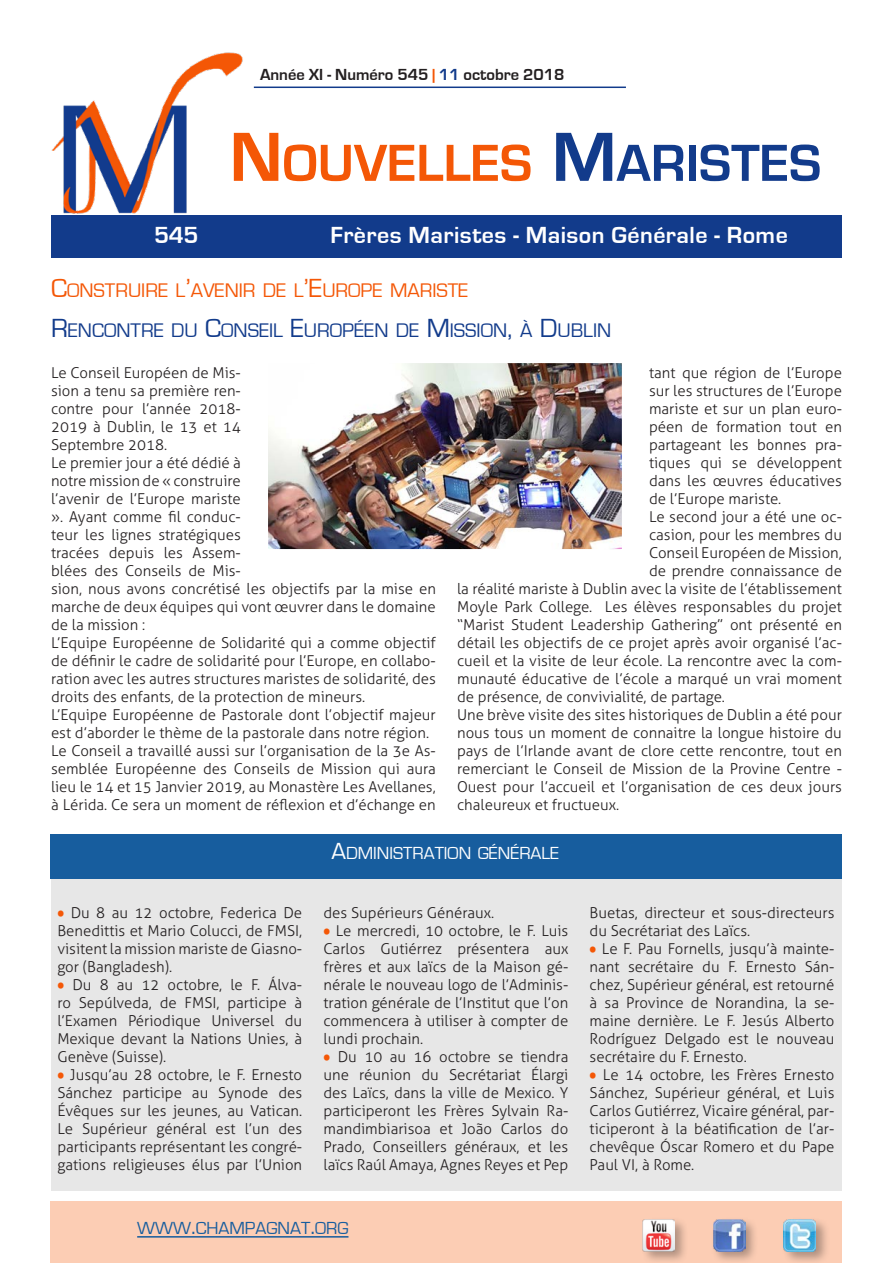
<style>
.page{position:relative;width:893px;height:1263px;background:#fff}
.page>*{position:absolute;margin:0;border:0;box-sizing:border-box;transform-origin:0 0}
.t1{font:700 54px "Eurostile";color:#f45706}
.t2{font:700 24px "Eurostile";letter-spacing:.02em;color:#fff}
.Titolo{font:20.25px "Eurostile";color:#123b8b}
.Titolo-2{font:20.25px "Eurostile";color:#f45706}
.TitoloBox{font:18px "Eurostile";color:#fff}
.t3{font:18px "Eurostile";color:#175d9e}
.t4{font:700 16.5px "Eurostile";color:#231f20}
.Testo_sinEspacio{font:300 15px/18px "Aller";color:#231f20;text-align:justify}
.s1{color:#f45706}
.s2{color:#123b8b}
.s3{font-size:72px}
.s4{font-size:72px;color:#123b8b}
.s5{font-size:27px}
.s6{font-family:"Berlin Sans FB";font-weight:400;color:#f45706}
.s7{font-size:24px}
</style>
<div class="page">
<div style="left:51px;top:215px;width:791px;height:43px;background:#123b8b"></div>
<div style="left:50px;top:1201px;width:792px;height:62px;background:#fccdb4"></div>
<hr style="left:137px;top:1236px;width:211px;height:1px;background:#175d9e">
<div style="left:711px;top:1217px;width:48px;height:46px;background:#231f20;opacity:.35"></div>
<img style="left:713px;top:1219px;width:32px;height:32px">
<div style="left:781px;top:1217px;width:49px;height:46px;background:#231f20;opacity:.35"></div>
<img style="left:784px;top:1219px;width:32px;height:32px">
<hr style="left:254px;top:87px;width:372px;height:1px;background:#123b8b">
<div style="left:641px;top:1217px;width:47px;height:46px;background:#231f20;opacity:.35"></div>
<img style="left:642px;top:1219px;width:33px;height:32px">
<img style="left:51px;top:52px;width:192px;height:162px">
<div style="left:51px;top:863px;width:791px;height:328px;background:#e7e7e7"></div>
<div style="left:50px;top:834px;width:792px;height:44px;background:#175d9e"></div>
<img style="left:269px;top:364px;width:352px;height:184px">
<div style="left:262px;top:357px;width:366px;height:198px;border:6px solid #fff"></div>
<p class="t4" style="left:260px;top:66px;width:306px">Année XI - Numéro 545 <span class="s1">|</span> <span class="s2">11</span> octobre 2018</p>
<h1 class="t1" style="left:230px;top:134px;width:593px"><span class="s3">N</span>OUVELLES <span class="s4">M</span><span class="s2">ARISTES</span></h1>
<h2 class="t2" style="left:154px;top:222px;width:46px">545</h2>
<h2 class="t2" style="left:330px;top:222px;width:459px">Frères Maristes - Maison Générale - Rome</h2>
<p class="Titolo-2" style="left:51px;top:279px;width:419px"><span class="s5">C</span>ONSTRUIRE L<span class="s5">’</span>AVENIR DE L<span class="s5">’E</span>UROPE MARISTE</p>
<p class="Titolo" style="left:51px;top:319px;width:562px"><span class="s5">R</span>ENCONTRE DU <span class="s5">C</span>ONSEIL <span class="s5">E</span>UROPÉEN DE <span class="s5">M</span> ISSION<span class="s5">,</span> À <span class="s5">D</span>UBLIN</p>
<p class="Testo_sinEspacio" style="left:51px;top:364px;width:191px">Le Conseil Européen de Mis&shy;sion a tenu sa première ren&shy;contre pour l’année 2018- 2019 à Dublin, le 13 et 14<br>Septembre 2018.</p>
<p class="Testo_sinEspacio" style="left:51px;top:454px;width:386px;text-align:left">Le premier jour a été dédié à<br>notre mission de « construire<br>l’avenir de l’Europe mariste<br>». Ayant comme fil conduc-<br>teur les lignes stratégiques<br>tracées depuis les Assem-<br>blées des Conseils de Mis-<br>sion, nous avons concrétisé les objectifs par la mise en marche de deux équipes qui vont œuvrer dans le domaine de la mission :</p>
<p class="Testo_sinEspacio" style="left:51px;top:634px;width:386px">L’Equipe Européenne de Solidarité qui a comme objectif de définir le cadre de solidarité pour l’Europe, en collabo&shy;ration avec les autres structures maristes de solidarité, des droits des enfants, de la protection de mineurs.</p>
<p class="Testo_sinEspacio" style="left:51px;top:706px;width:386px">L’Equipe Européenne de Pastorale dont l’objectif majeur est d’aborder le thème de la pastorale dans notre région.</p>
<p class="Testo_sinEspacio" style="left:51px;top:742px;width:386px">Le Conseil a travaillé aussi sur l’organisation de la 3e As&shy;semblée Européenne des Conseils de Mission qui aura lieu le 14 et 15 Janvier 2019, au Monastère Les Avellanes, à Lérida. Ce sera un moment de réflexion et d’échange en</p>
<p class="Testo_sinEspacio" style="left:649px;top:364px;width:194px">tant que région de l’Europe sur les structures de l’Europe mariste et sur un plan euro&shy;péen de formation tout en partageant les bonnes pra&shy;tiques qui se développent dans les œuvres éducatives de l’Europe mariste.</p>
<p class="Testo_sinEspacio" style="left:649px;top:508px;width:194px">Le second jour a été une oc-</p>
<p class="Testo_sinEspacio" style="left:649px;top:526px;width:194px">casion, pour les membres du</p>
<p class="Testo_sinEspacio" style="left:649px;top:544px;width:194px">Conseil Européen de Mission,</p>
<p class="Testo_sinEspacio" style="left:649px;top:562px;width:194px">de prendre connaissance de</p>
<p class="Testo_sinEspacio" style="left:457px;top:580px;width:386px">la réalité mariste à Dublin avec la visite de l’établissement</p>
<p class="Testo_sinEspacio" style="left:457px;top:598px;width:386px">Moyle Park College. Les élèves responsables du projet</p>
<p class="Testo_sinEspacio" style="left:457px;top:616px;width:386px">“Marist Student Leadership Gathering” ont présenté en</p>
<p class="Testo_sinEspacio" style="left:457px;top:634px;width:386px">détail les objectifs de ce projet après avoir organisé l’ac-</p>
<p class="Testo_sinEspacio" style="left:457px;top:652px;width:386px">cueil et la visite de leur école. La rencontre avec la com-</p>
<p class="Testo_sinEspacio" style="left:457px;top:670px;width:386px">munauté éducative de l’école a marqué un vrai moment</p>
<p class="Testo_sinEspacio" style="left:457px;top:688px;width:269px">de présence, de convivialité, de partage.</p>
<p class="Testo_sinEspacio" style="left:457px;top:706px;width:386px">Une brève visite des sites historiques de Dublin a été pour nous tous un moment de connaitre la longue histoire du pays de l’Irlande avant de clore cette rencontre, tout en remerciant le Conseil de Mission de la Provine Centre - Ouest pour l’accueil et l’organisation de ces deux jours chaleureux et fructueux.</p>
<p class="Testo_sinEspacio" style="left:57px;top:904px;width:246px"><span class="s6">•</span> Du 8 au 12 octobre, Federica De Benedittis et Mario Colucci, de FMSI, visitent la mission mariste de Giasno&shy;gor (Bangladesh).</p>
<p class="Testo_sinEspacio" style="left:57px;top:976px;width:246px"><span class="s6">•</span> Du 8 au 12 octobre, le F. Álva&shy;ro Sepúlveda, de FMSI, participe à l’Examen Périodique Universel du Mexique devant la Nations Unies, à Genève (Suisse).</p>
<p class="Testo_sinEspacio" style="left:57px;top:1066px;width:246px"><span class="s6">•</span> Jusqu’au 28 octobre, le F. Ernesto Sánchez participe au Synode des Évêques sur les jeunes, au Vatican.<br>Le Supérieur général est l’un des participants représentant les congré&shy;gations religieuses élus par l’Union</p>
<p class="TitoloBox" style="left:331px;top:843px;width:229px"><span class="s7">A</span>DMINISTRATION GÉNÉRALE</p>
<p class="Testo_sinEspacio" style="left:323px;top:904px;width:172px">des Supérieurs Généraux.</p>
<p class="Testo_sinEspacio" style="left:323px;top:922px;width:246px"><span class="s6">•</span> Le mercredi, 10 octobre, le F. Luis Carlos Gutiérrez présentera aux frères et aux laïcs de la Maison gé&shy;nérale le nouveau logo de l’Adminis&shy;tration générale de l’Institut que l’on commencera à utiliser à compter de lundi prochain.</p>
<p class="Testo_sinEspacio" style="left:323px;top:1048px;width:246px"><span class="s6">•</span> Du 10 au 16 octobre se tiendra une réunion du Secrétariat Élargi des Laïcs, dans la ville de Mexico. Y participeront les Frères Sylvain Ra&shy;mandimbiarisoa et João Carlos do Prado, Conseillers généraux, et les laïcs Raúl Amaya, Agnes Reyes et Pep</p>
<p class="t3" style="left:137px;top:1219px;width:213px">WWW<span class="s7">.</span>CHAMPAGNAT<span class="s7">.</span>ORG</p>
<p class="Testo_sinEspacio" style="left:590px;top:904px;width:246px">Buetas, directeur et sous-directeurs du Secrétariat des Laïcs.</p>
<p class="Testo_sinEspacio" style="left:590px;top:940px;width:246px"><span class="s6">•</span> Le F. Pau Fornells, jusqu’à mainte&shy;nant secrétaire du F. Ernesto Sán&shy;chez, Supérieur général, est retourné à sa Province de Norandina, la se&shy;maine dernière. Le F. Jesús Alberto Rodríguez Delgado est le nouveau secrétaire du F. Ernesto.</p>
<p class="Testo_sinEspacio" style="left:590px;top:1066px;width:246px"><span class="s6">•</span> Le 14 octobre, les Frères Ernesto Sánchez, Supérieur général, et Luis Carlos Gutiérrez, Vicaire général, par&shy;ticiperont à la béatification de l’ar&shy;chevêque Óscar Romero et du Pape Paul VI, à Rome.</p>
</div>
